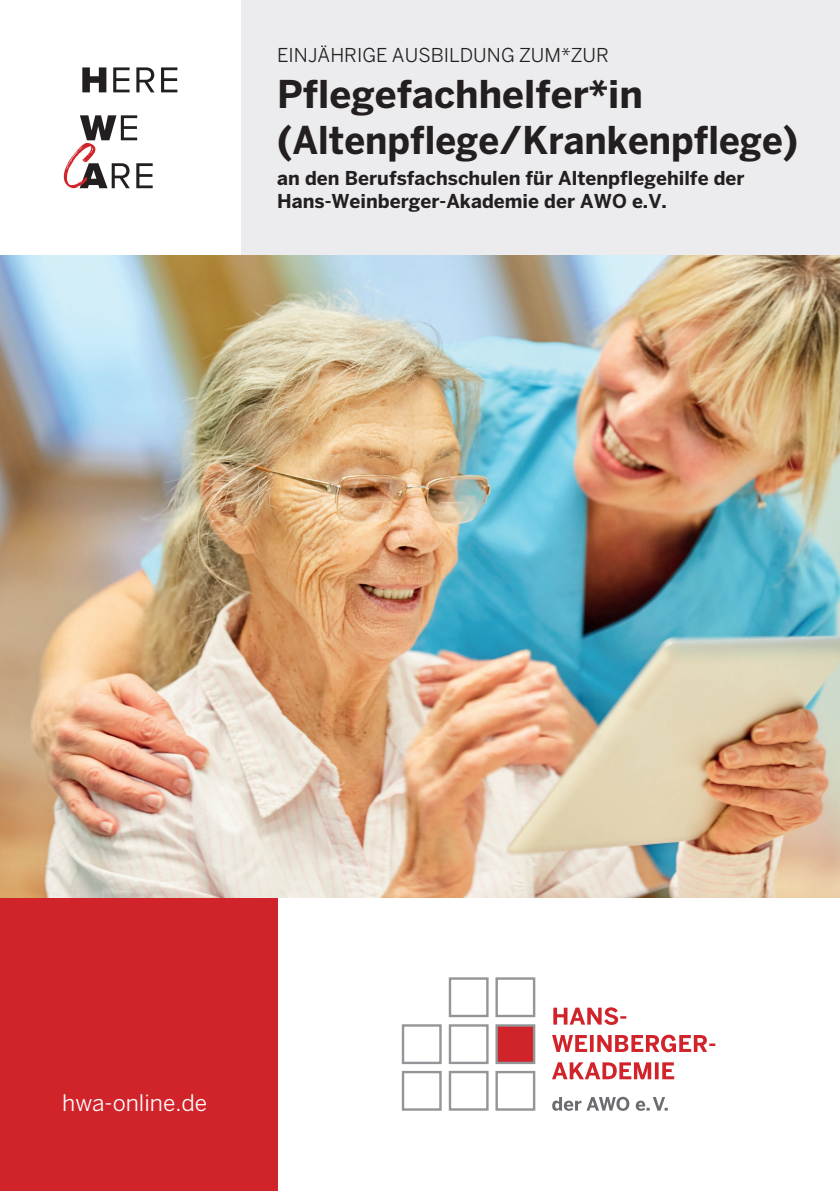
<style>
.page{position:relative;width:840px;height:1191px;background:#fff}
.page>*{position:absolute;margin:0;border:0;box-sizing:border-box;transform-origin:0 0}
.t1{font:700 38px/46px "Benton Sans";color:#231f20}
.t2{font:22.6px "Benton Sans";color:#fff}
.t3{font:700 19px/22.8px "Benton Sans";color:#231f20}
.t4{font:19px "Benton Sans";color:#231f20}
</style>
<div class="page">
<div style="left:0;top:897px;width:277px;height:294px;background:#d1232a"></div>
<div style="left:241px;top:0;width:598px;height:256px;background:#ececee"></div>
<svg style="left:82px;top:67px;width:95px;height:25px"></svg>
<svg style="left:63px;top:115px;width:90px;height:73px"></svg>
<svg style="left:401px;top:977px;width:135px;height:134px"></svg>
<svg style="left:552px;top:1096px;width:115px;height:14px"></svg>
<svg style="left:552px;top:1062px;width:121px;height:17px"></svg>
<svg style="left:552px;top:1034px;width:163px;height:18px"></svg>
<svg style="left:553px;top:1007px;width:73px;height:18px"></svg>
<img style="left:0;top:256px;width:839px;height:641px">
<p class="t4" style="left:277px;top:44px;width:333px">EINJÄHRIGE AUSBILDUNG ZUM*ZUR</p>
<h1 class="t1" style="left:277px;top:70px;width:522px">Pflegefachhelfer*in (Altenpflege/Krankenpflege)</h1>
<p class="t3" style="left:277px;top:166px;width:468px">an den Berufsfachschulen für Altenpflegehilfe der<br>Hans-Weinberger-Akademie der AWO e.V.</p>
<p class="t2" style="left:62px;top:1089px;width:146px">hwa-online.de</p>
</div>
